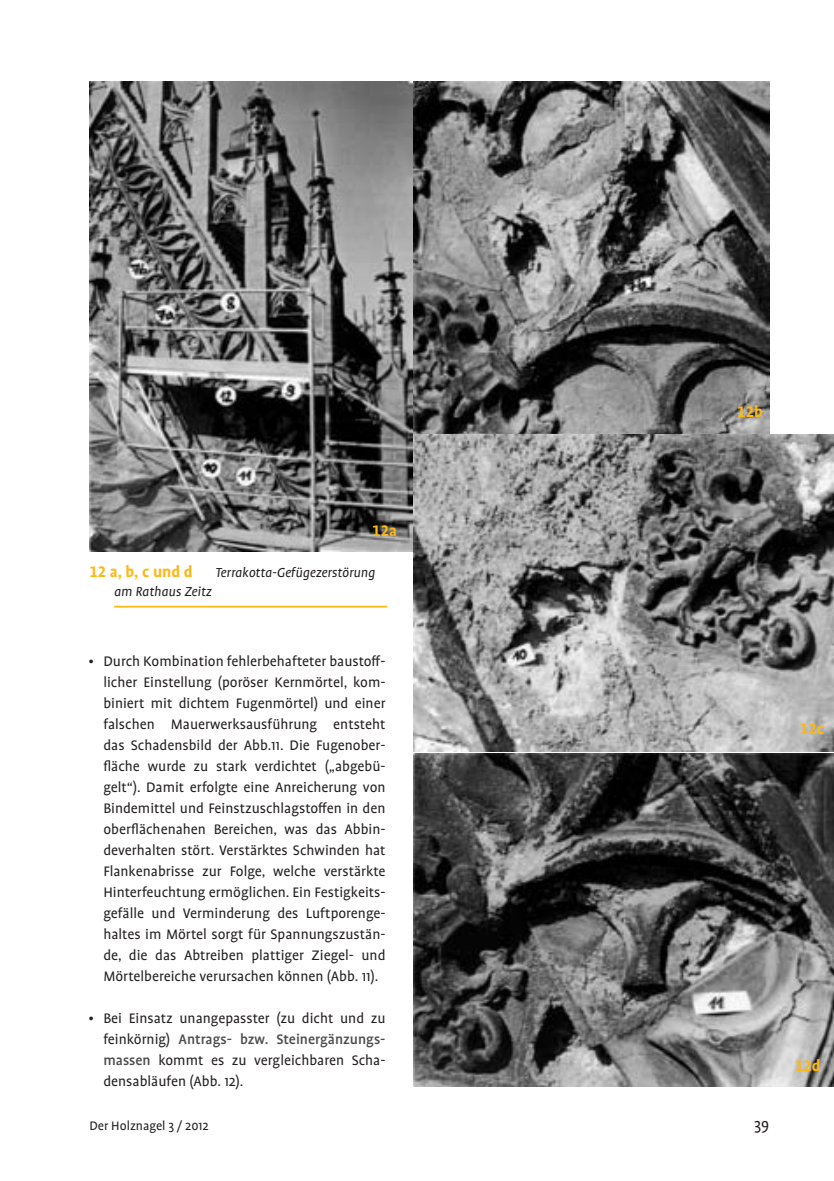
<style>
.page{position:relative;width:834px;height:1181px;background:#fff}
.page>*{position:absolute;margin:0;border:0;box-sizing:border-box;transform-origin:0 0}
.t1{font:700 17.5px "Profile Pro";color:#fcb814}
.t2{font:17.5px "Profile Pro";color:#231f20}
.t3{font:15.75px/21px "Profile Pro";color:#231f20;text-align:justify}
.t4{font:italic 14.88px "Profile Pro";color:#231f20}
.t5{font:14px "Profile Pro";color:#231f20}
.s1{font-weight:500;color:#4b4c4d}
</style>
<div class="page">
<img style="left:413px;top:82px;width:356px;height:351px">
<img style="left:89px;top:82px;width:323px;height:470px">
<img style="left:413px;top:435px;width:420px;height:651px">
<hr style="left:114px;top:606px;width:273px;height:1px;background:#fcb814">
<p class="t1" style="left:737px;top:401px;width:27px">12b</p>
<p class="t1" style="left:372px;top:520px;width:26px">12a</p>
<p class="t1" style="left:89px;top:561px;width:105px">12 a, b, c und d</p>
<p class="t4" style="left:215px;top:564px;width:161px">Terrakotta-Gefügezerstörung</p>
<p class="t4" style="left:114px;top:583px;width:99px">am Rathaus Zeitz</p>
<p class="t3" style="left:103px;top:652px;width:283px;text-indent:-15px">• Durch Kombination fehlerbehafteter baustoff&shy;licher Einstellung (poröser Kernmörtel, kom&shy;biniert mit dichtem Fugenmörtel) und einer falschen Mauerwerksausführung entsteht das Schadensbild der Abb.11. Die Fugenober&shy;fläche wurde zu stark verdichtet („abgebü&shy;gelt“). Damit erfolgte eine Anreicherung von Bindemittel und Feinstzuschlagstoffen in den oberflächenahen Bereichen, was das Abbin&shy;deverhalten stört. Verstärktes Schwinden hat Flankenabrisse zur Folge, welche verstärkte Hinterfeuchtung ermöglichen. Ein Festigkeits&shy;gefälle und Verminderung des Luftporenge&shy;haltes im Mörtel sorgt für Spannungszustän&shy;de, die das Abtreiben plattiger Ziegel- und Mörtelbereiche verursachen können (Abb. 11).</p>
<p class="t3" style="left:103px;top:1008px;width:283px;text-indent:-15px">• Bei Einsatz unangepasster (zu dicht und zu feinkörnig) <span class="s1">Antrags- bzw. Steinergänzungs&shy;massen</span> kommt es zu vergleichbaren Scha&shy;densabläufen (Abb. 12).</p>
<p class="t5" style="left:89px;top:1117px;width:121px">Der Holznagel 3 / 2012</p>
<p class="t2" style="left:753px;top:1114px;width:17px">39</p>
<p class="t1" style="left:799px;top:718px;width:26px">12c</p>
<p class="t1" style="left:794px;top:1055px;width:27px">12d</p>
</div>
